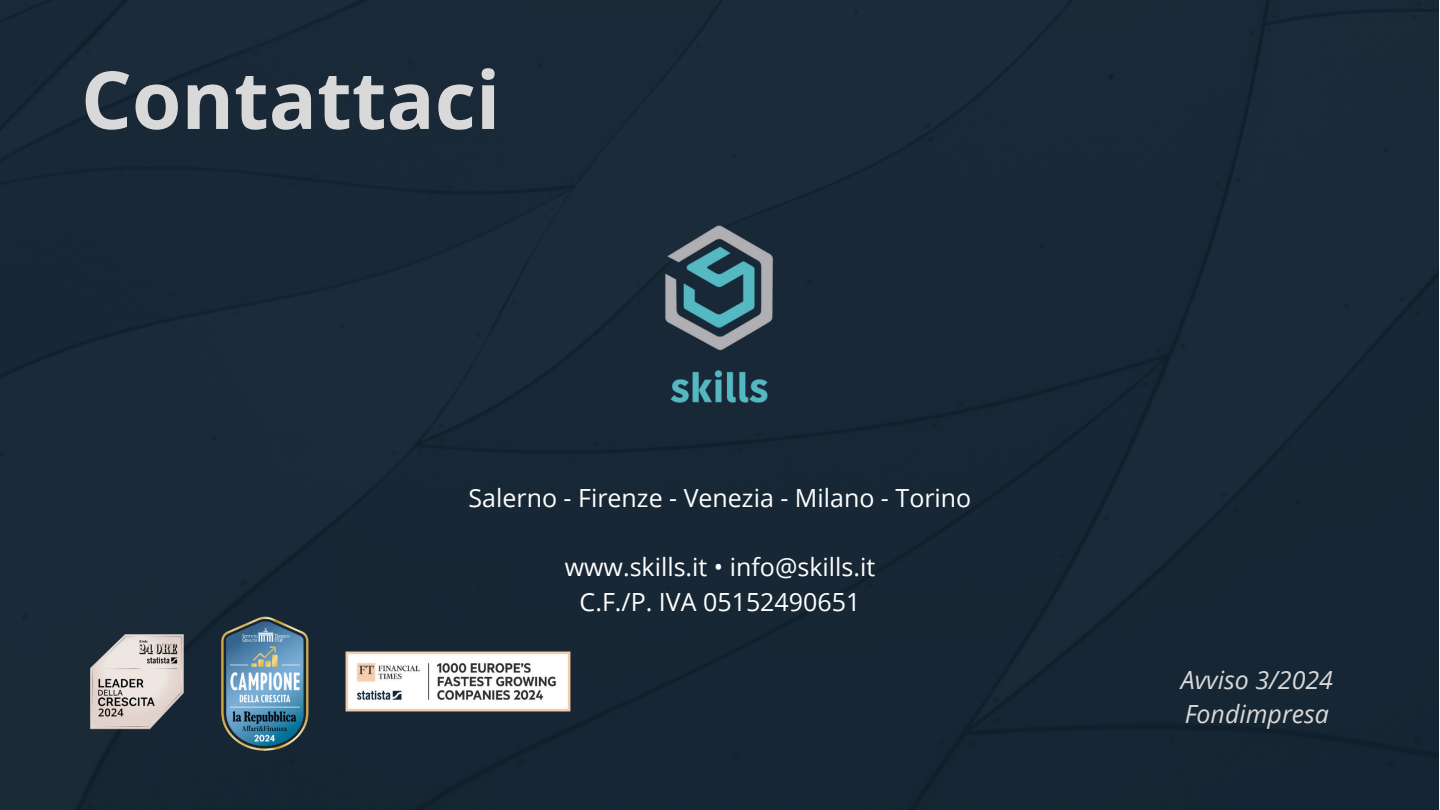
<style>
.page{position:relative;width:1440px;height:810px;background:#fff}
.page>*{position:absolute;margin:0;border:0;box-sizing:border-box;transform-origin:0 0}
.t1{font:700 80px "Open Sans";color:#d9d9d9}
.t2{font:25px "Open Sans";color:#fff}
.t3{font:italic 25px "Open Sans";color:#d9d9d9}
</style>
<div class="page">
<div style="left:0;top:0;width:1439px;height:810px;background:#192836"></div>
<img style="left:632px;top:189px;width:176px;height:226px">
<img style="left:65px;top:609px;width:534px;height:145px">
<h1 class="t1" style="left:81px;top:44px;width:421px">Contattaci</h1>
<p class="t2" style="left:469px;top:481px;width:504px">Salerno - Firenze - Venezia - Milano - Torino</p>
<p class="t2" style="left:565px;top:550px;width:312px">www.skills.it • info@skills.it</p>
<p class="t2" style="left:580px;top:584px;width:282px">C.F./P. IVA 05152490651</p>
<p class="t3" style="left:1181px;top:662px;width:154px">Avviso 3/2024</p>
<p class="t3" style="left:1185px;top:696px;width:146px">Fondimpresa</p>
</div>
